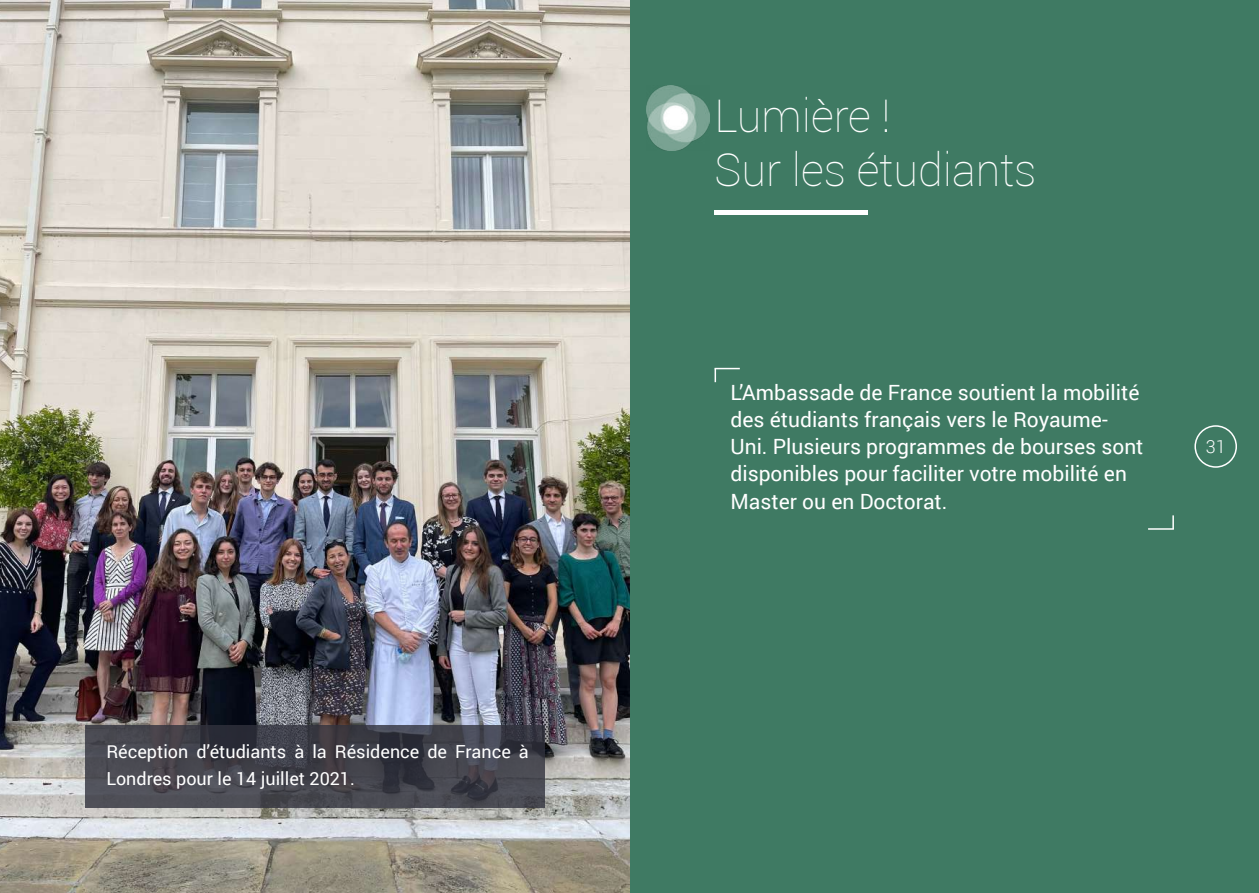
<style>
.page{position:relative;width:1259px;height:893px;background:#fff}
.page>*{position:absolute;margin:0;border:0;box-sizing:border-box;transform-origin:0 0}
.t1{font:100 45px/54px "Roboto";color:#fff}
.t2{font:21px/27px "Roboto";color:#fff}
.t3{font:18px/27px "Roboto";color:#fff}
.t4{font:300 18px "Roboto";color:#fff}
</style>
<div class="page">
<div style="left:629px;top:0;width:630px;height:893px;background:#3f7a63"></div>
<div style="left:1194px;top:425px;width:43px;height:43px;border:2px solid #fff;border-radius:50%"></div>
<div style="left:714px;top:210px;width:153px;height:5px;background:#fff"></div>
<svg style="left:714px;top:368px;width:26px;height:14px"></svg>
<hr style="left:1148px;top:528px;width:26px;height:2px;background:#fff">
<svg style="left:1172px;top:515px;width:2px;height:14px"></svg>
<img style="left:0;top:0;width:629px;height:893px">
<svg style="left:85px;top:725px;width:459px;height:83px;background:#42434b"></svg>
<img style="left:646px;top:85px;width:63px;height:66px">
<p class="t3" style="left:106px;top:737px;width:424px">Réception d’étudiants à la Résidence de France à<br>Londres pour le 14 juillet 2021.</p>
<h1 class="t1" style="left:714px;top:88px;width:324px">Lumière !<br>Sur les étudiants</h1>
<p class="t2" style="left:730px;top:379px;width:414px">L’Ambassade de France soutient la mobilité des étudiants français vers le Royaume-Uni. Plusieurs programmes de bourses sont disponibles pour faciliter votre mobilité en Master ou en Doctorat.</p>
<p class="t4" style="left:1205px;top:434px;width:21px">31</p>
</div>
